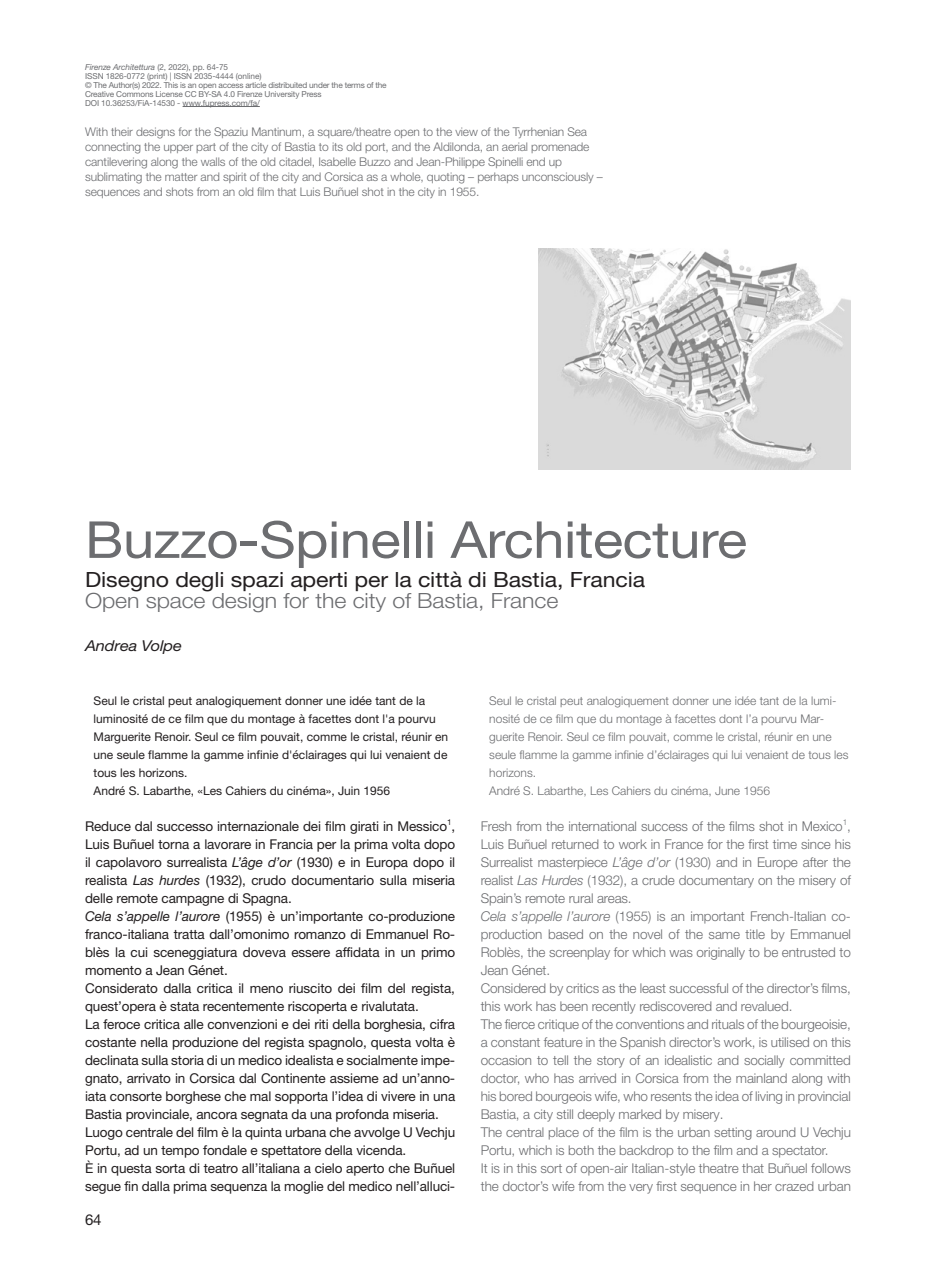
<style>
.page{position:relative;width:936px;height:1263px;background:#fff}
.page>*{position:absolute;margin:0;border:0;box-sizing:border-box;transform-origin:0 0}
.autore_grigio_70{font:51px "Helvetica Neue LT Pro";letter-spacing:-.01em;color:#6c6d70;scale:1.1 1}
.titolo_articolo{font:21px "Helvetica Neue LT Pro";letter-spacing:-.005em;color:#231f20;scale:1.1 1}
.titolo_articolo-2{font:300 21px "Helvetica Neue LT Pro";letter-spacing:-.005em;color:#6c6d70;scale:1.1 1}
.firma{font:italic 15px "Helvetica Neue LT Pro";letter-spacing:-.01em;color:#231f20;scale:1.1 1}
.t1{font:15px "Helvetica Neue LT Pro";color:#231f20}
.articolo_en{font:300 13.5px/18px "Helvetica Neue LT Pro";letter-spacing:-.01em;color:#6c6d70;text-align:justify}
.articolo{font:13.5px/18px "Helvetica Neue LT Pro";letter-spacing:-.01em;color:#231f20;text-align:justify}
.abstract{font:300 12px/15px "Helvetica Neue LT Pro";letter-spacing:-.01em;color:#6c6d70}
.citazione{font:12px/18px "Helvetica Neue LT Pro";color:#231f20}
.citazione_en{font:300 12px/18px "Helvetica Neue LT Pro";color:#6c6d70}
.testatina{font:8.25px "Helvetica Neue LT Pro";letter-spacing:-.02em;color:#6c6d70}
.testatina-2{font:italic 8.25px "Helvetica Neue LT Pro";letter-spacing:-.01em;color:#6c6d70}
.s1{font-style:normal}
.s2{font-style:italic}
</style>
<div class="page">
<hr style="left:182px;top:106px;width:78px;height:1px;background:#6c6d70">
<img style="left:538px;top:248px;width:312px;height:221px">
<p class="testatina-2" style="left:85px;top:62px;width:145px">Firenze Architettura <span class="s1">(2, 2022), pp. 64-75</span></p>
<p class="testatina" style="left:85px;top:71px;width:178px">ISSN 1826-0772 (print) | ISSN 2035-4444 (online)</p>
<p class="testatina" style="left:85px;top:80px;width:303px">© The Author(s) 2022. This is an open access article distribuited under the terms of the</p>
<p class="testatina" style="left:85px;top:89px;width:238px">Creative Commons License CC BY-SA 4.0 Firenze University Press</p>
<p class="testatina" style="left:85px;top:98px;width:176px">DOI 10.36253/FiA-14530 - www.fupress.com/fa/</p>
<p class="abstract" style="left:85px;top:124px;width:519px">With their designs for the Spaziu Mantinum, a square/theatre open to the view of the Tyrrhenian Sea connecting the upper part of the city of Bastia to its old port, and the Aldilonda, an aerial promenade cantilevering along the walls of the old citadel, Isabelle Buzzo and Jean-Philippe Spinelli end up sublimating the matter and spirit of the city and Corsica as a whole, quoting – perhaps unconsciously – sequences and shots from an old film that Luis Buñuel shot in the city in 1955.</p>
<p class="autore_grigio_70" style="left:85px;top:508px;width:603px">Buzzo-Spinelli Architecture</p>
<p class="titolo_articolo" style="left:85px;top:567px;width:510px">Disegno degli spazi aperti per la città di Bastia, Francia</p>
<p class="titolo_articolo-2" style="left:85px;top:588px;width:431px">Open space design for the city of Bastia, France</p>
<p class="firma" style="left:85px;top:636px;width:90px">Andrea Volpe</p>
<p class="citazione" style="left:94px;top:691px;width:356px">Seul le cristal peut analogiquement donner une idée tant de la luminosité de ce film que du montage à facettes dont l'a pourvu Marguerite Renoir. Seul ce film pouvait, comme le cristal, réunir en une seule flamme la gamme infinie d'éclairages qui lui venaient de tous les horizons.</p>
<p class="citazione" style="left:94px;top:781px;width:298px">André S. Labarthe, «Les Cahiers du cinéma», Juin 1956</p>
<p class="articolo" style="left:85px;top:816px;width:371px">Reduce dal successo internazionale dei film girati in Messico<sup>1</sup>, Luis Buñuel torna a lavorare in Francia per la prima volta dopo il capolavoro surrealista <span class="s2">L’âge d’or</span> (1930) e in Europa dopo il realista <span class="s2">Las hurdes</span> (1932), crudo documentario sulla miseria delle remote campagne di Spagna.</p>
<p class="articolo" style="left:85px;top:906px;width:372px"><span class="s2">Cela s’appelle l’aurore</span> (1955) è un’importante co-produzione franco-italiana tratta dall’omonimo romanzo di Emmanuel Ro&shy;blès la cui sceneggiatura doveva essere affidata in un primo momento a Jean Génet.</p>
<p class="articolo" style="left:85px;top:978px;width:371px">Considerato dalla critica il meno riuscito dei film del regista, quest’opera è stata recentemente riscoperta e rivalutata.</p>
<p class="articolo" style="left:85px;top:1014px;width:371px">La feroce critica alle convenzioni e dei riti della borghesia, cifra costante nella produzione del regista spagnolo, questa volta è declinata sulla storia di un medico idealista e socialmente impe&shy;gnato, arrivato in Corsica dal Continente assieme ad un’anno&shy;iata consorte borghese che mal sopporta l’idea di vivere in una Bastia provinciale, ancora segnata da una profonda miseria.</p>
<p class="articolo" style="left:85px;top:1122px;width:371px">Luogo centrale del film è la quinta urbana che avvolge U Vechju<br>Portu, ad un tempo fondale e spettatore della vicenda.</p>
<p class="articolo" style="left:85px;top:1158px;width:371px">È in questa sorta di teatro all’italiana a cielo aperto che Buñuel segue fin dalla prima sequenza la moglie del medico nell’alluci-</p>
<p class="t1" style="left:85px;top:1210px;width:18px">64</p>
<p class="citazione_en" style="left:489px;top:691px;width:360px">Seul le cristal peut analogiquement donner une idée tant de la lumi&shy;nosité de ce film que du montage à facettes dont l’a pourvu Mar&shy;guerite Renoir. Seul ce film pouvait, comme le cristal, réunir en une seule flamme la gamme infinie d’éclairages qui lui venaient de tous les horizons.</p>
<p class="citazione_en" style="left:489px;top:781px;width:282px">André S. Labarthe, Les Cahiers du cinéma, June 1956</p>
<p class="articolo_en" style="left:480px;top:816px;width:371px">Fresh from the international success of the films shot in Mexico<sup>1</sup>, Luis Buñuel returned to work in France for the first time since his Surrealist masterpiece <span class="s2">L’âge d’or</span> (1930) and in Europe after the realist <span class="s2">Las Hurdes</span> (1932), a crude documentary on the misery of Spain’s remote rural areas.</p>
<p class="articolo_en" style="left:480px;top:906px;width:372px"><span class="s2">Cela s’appelle l’aurore</span> (1955) is an important French-Italian co&shy;production based on the novel of the same title by Emmanuel Roblès, the screenplay for which was originally to be entrusted to Jean Génet.</p>
<p class="articolo_en" style="left:480px;top:978px;width:371px">Considered by critics as the least successful of the director’s films, this work has been recently rediscovered and revalued.</p>
<p class="articolo_en" style="left:480px;top:1014px;width:371px">The fierce critique of the conventions and rituals of the bourgeoisie, a constant feature in the Spanish director’s work, is utilised on this occasion to tell the story of an idealistic and socially committed doctor, who has arrived in Corsica from the mainland along with his bored bourgeois wife, who resents the idea of living in provincial Bastia, a city still deeply marked by misery.</p>
<p class="articolo_en" style="left:480px;top:1122px;width:371px">The central place of the film is the urban setting around U Vechju<br>Portu, which is both the backdrop to the film and a spectator.</p>
<p class="articolo_en" style="left:480px;top:1158px;width:371px">It is in this sort of open-air Italian-style theatre that Buñuel follows the doctor’s wife from the very first sequence in her crazed urban</p>
</div>
